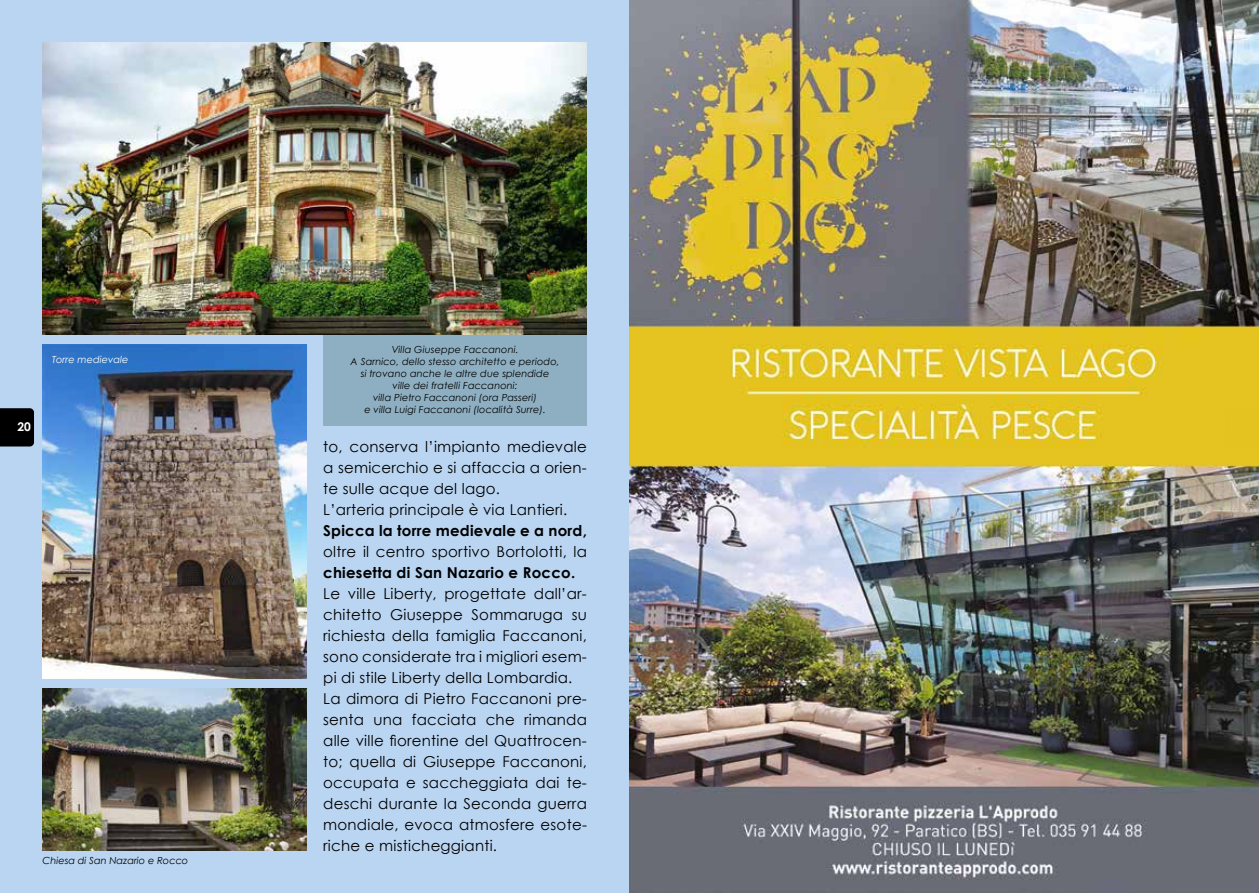
<style>
.page{position:relative;width:1259px;height:893px;background:#fff}
.page>*{position:absolute;margin:0;border:0;box-sizing:border-box;transform-origin:0 0}
.t1{font:15px/21px "Century Gothic";letter-spacing:.015em;color:#000}
.t2{font:700 15px "Century Gothic";letter-spacing:.015em;color:#000}
.t3{font:700 12px "Century Gothic";color:#fff}
.t4{font:italic 9.75px/12px "Century Gothic";letter-spacing:.01em;color:#000;text-align:center}
.t5{font:italic 9.75px "Century Gothic";color:#fff}
</style>
<div class="page">
<div style="left:0;top:0;width:629px;height:893px;background:#bad5f1"></div>
<div style="left:323px;top:334px;width:264px;height:91px;background:#8eafc2"></div>
<svg style="left:0;top:408px;width:34px;height:38px"></svg>
<img style="left:43px;top:43px;width:544px;height:291px">
<img style="left:43px;top:689px;width:263px;height:161px">
<img style="left:43px;top:345px;width:263px;height:333px">
<img style="left:629px;top:0;width:630px;height:893px">
<p class="t5" style="left:52px;top:353px;width:78px">Torre medievale</p>
<p class="t3" style="left:17px;top:419px;width:15px">20</p>
<p class="t4" style="left:43px;top:854px;width:147px">Chiesa di San Nazario e Rocco</p>
<p class="t4" style="left:351px;top:344px;width:210px">Villa Giuseppe Faccanoni.<br>A Sarnico, dello stesso architetto e periodo, si trovano anche le altre due splendide ville dei fratelli Faccanoni:<br>villa Pietro Faccanoni (ora Passeri)<br>e villa Luigi Faccanoni (località Surre).</p>
<p class="t1" style="left:323px;top:436px;width:265px">to, conserva l’impianto medievale a semicerchio e si affaccia a orien&shy;te sulle acque del lago.<br>L’arteria principale è via Lantieri.</p>
<p class="t2" style="left:323px;top:522px;width:265px">Spicca la torre medievale e a nord,</p>
<p class="t1" style="left:323px;top:541px;width:265px">oltre il centro sportivo Bortolotti, la</p>
<p class="t2" style="left:323px;top:564px;width:254px">chiesetta di San Nazario e Rocco.</p>
<p class="t1" style="left:323px;top:583px;width:265px">Le ville Liberty, progettate dall’ar&shy;chitetto Giuseppe Sommaruga su richiesta della famiglia Faccanoni, sono considerate tra i migliori esem&shy;pi di stile Liberty della Lombardia.<br>La dimora di Pietro Faccanoni pre&shy;senta una facciata che rimanda alle ville fiorentine del Quattrocen&shy;to; quella di Giuseppe Faccanoni, occupata e saccheggiata dai te&shy;deschi durante la Seconda guerra mondiale, evoca atmosfere esote&shy;riche e misticheggianti.</p>
</div>
